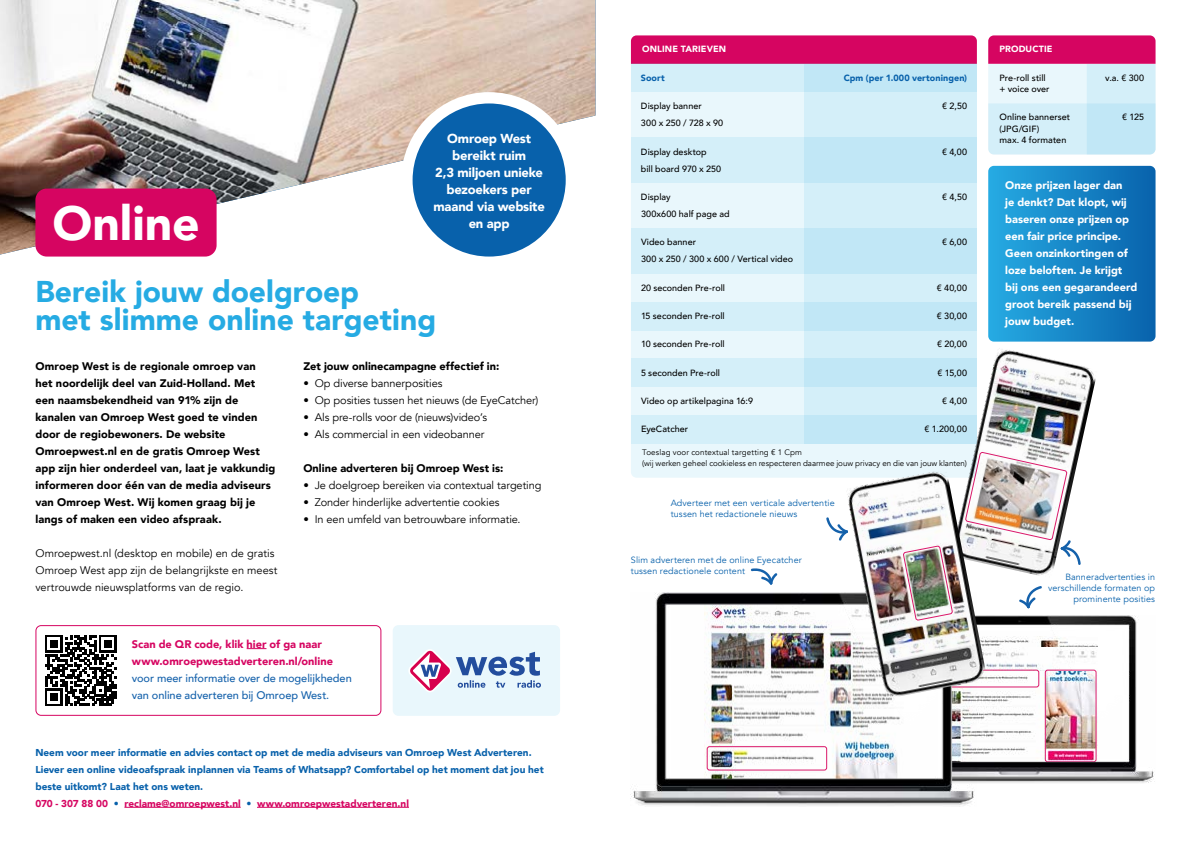
<style>
.page{position:relative;width:1191px;height:842px;background:#fff}
.page>*{position:absolute;margin:0;border:0;box-sizing:border-box;transform-origin:0 0}
.t1{font:900 48px "Avenir";color:#fff}
.t2{font:900 30px/28.4px "Avenir";color:#26abe3}
.t3{font:900 13px/17px "Avenir";letter-spacing:-.015em;color:#fff;text-align:center}
.t4{font:900 11px/17px "Avenir";letter-spacing:.005em;color:#000}
.t5{font:11px/17px "Avenir";letter-spacing:-.005em;color:#000}
.t6{font:900 11px/17px "Avenir";color:#fff}
.t7{font:500 11px/17px "Avenir";letter-spacing:-.005em;color:#1461ab}
.t8{font:900 11px/17px "Avenir";color:#d60561}
.t9{font:900 10px/17px "Avenir";letter-spacing:.005em;color:#0861ab}
.t10{font:500 9px/11.3px "Avenir";letter-spacing:.005em;color:#000}
.t11{font:9px/11.3px "Avenir";letter-spacing:.01em;color:#0861ab}
.t12{font:900 9px "Avenir";letter-spacing:.01em;color:#0861ab}
.t13{font:900 9px "Avenir";letter-spacing:.01em;color:#fff}
.t14{font:8px/11.3px "Avenir";color:#000}
.s1{color:#d60561}
</style>
<div class="page">
<svg style="left:45px;top:635px;width:71px;height:71px"></svg>
<div style="left:988px;top:166px;width:167px;height:176px;background:linear-gradient(to right,#26abe3,#0862ac);border-radius:6px"></div>
<img style="left:977px;top:348px;width:119px;height:228px">
<img style="left:0;top:0;width:595px;height:255px">
<div style="left:401px;top:92px;width:176px;height:176px;background:#fff;border-radius:50%"></div>
<div style="left:412px;top:103px;width:154px;height:154px;background:#0861ab;border-radius:50%"></div>
<div style="left:35px;top:189px;width:182px;height:68px;background:#d60561;border-radius:11px"></div>
<svg style="left:631px;top:35px;width:346px;height:29px;background:#d60a64"></svg>
<div style="left:631px;top:92px;width:346px;height:386px;background:#e9f7fc"></div>
<div style="left:631px;top:64px;width:346px;height:28px;background:#d4eff9"></div>
<div style="left:631px;top:137px;width:346px;height:46px;background:#d4eff9"></div>
<div style="left:631px;top:228px;width:346px;height:46px;background:#d4eff9"></div>
<div style="left:631px;top:302px;width:346px;height:28px;background:#d4eff9"></div>
<div style="left:631px;top:359px;width:346px;height:28px;background:#d4eff9"></div>
<svg style="left:804px;top:64px;width:173px;height:351px;background:#caeaf7"></svg>
<div style="left:631px;top:415px;width:346px;height:29px;background:#caebf7"></div>
<svg style="left:988px;top:35px;width:167px;height:119px;background:#d5b7d5"></svg>
<img style="left:977px;top:615px;width:178px;height:168px">
<img style="left:631px;top:592px;width:346px;height:214px">
<div style="left:35px;top:625px;width:346px;height:91px;border:1px solid #d60561;border-radius:5px"></div>
<svg style="left:247px;top:648px;width:19px;height:1px"></svg>
<hr style="left:124px;top:807px;width:117px;height:1px;background:#d60561">
<hr style="left:257px;top:807px;width:152px;height:1px;background:#d60561">
<div style="left:393px;top:625px;width:167px;height:91px;background:#e9f7fc;border-radius:6px"></div>
<svg style="left:408px;top:649px;width:133px;height:43px"></svg>
<svg style="left:1019px;top:586px;width:23px;height:23px"></svg>
<svg style="left:826px;top:517px;width:19px;height:24px"></svg>
<svg style="left:751px;top:568px;width:26px;height:17px"></svg>
<div style="left:706px;top:746px;width:121px;height:24px;border:1px solid #da186a;border-radius:2px"></div>
<img style="left:964px;top:451px;width:116px;height:114px">
<img style="left:845px;top:469px;width:142px;height:230px">
<img style="left:903px;top:546px;width:49px;height:75px">
<h1 class="t1" style="left:52px;top:182px;width:149px">Online</h1>
<p class="t3" style="left:433px;top:130px;width:113px">Omroep West bereikt ruim<br>2,3 miljoen unieke bezoekers per maand via website</p>
<p class="t3" style="left:468px;top:215px;width:42px">en app</p>
<h2 class="t2" style="left:35px;top:276px;width:402px">Bereik jouw doelgroep<br>met slimme online targeting</h2>
<p class="t4" style="left:35px;top:357px;width:241px">Omroep West is de regionale omroep van het noordelijk deel van Zuid-Holland. Met een naamsbekendheid van 91% zijn de kanalen van Omroep West goed te vinden door de regiobewoners. De website Omroepwest.nl en de gratis Omroep West app zijn hier onderdeel van, laat je vakkundig informeren door één van de media adviseurs van Omroep West. Wij komen graag bij je langs of maken een video afspraak.</p>
<p class="t5" style="left:35px;top:545px;width:243px">Omroepwest.nl (desktop en mobile) en de gratis<br>Omroep West app zijn de belangrijkste en meest vertrouwde nieuwsplatforms van de regio.</p>
<p class="t4" style="left:303px;top:357px;width:197px">Zet jouw onlinecampagne effectief in:</p>
<p class="t5" style="left:303px;top:375px;width:140px">• Op diverse bannerposities</p>
<p class="t5" style="left:303px;top:392px;width:236px">• Op posities tussen het nieuws (de EyeCatcher)</p>
<p class="t5" style="left:303px;top:409px;width:185px">• Als pre-rolls voor de (nieuws)video’s</p>
<p class="t5" style="left:303px;top:426px;width:182px">• Als commercial in een videobanner</p>
<p class="t4" style="left:303px;top:459px;width:201px">Online adverteren bij Omroep West is:</p>
<p class="t5" style="left:303px;top:477px;width:239px">• Je doelgroep bereiken via contextual targeting</p>
<p class="t5" style="left:303px;top:494px;width:197px">• Zonder hinderlijke advertentie cookies</p>
<p class="t5" style="left:303px;top:511px;width:219px">• In een umfeld van betrouwbare informatie.</p>
<p class="t8" style="left:132px;top:635px;width:203px">Scan de QR code, klik hier of ga naar www.omroepwestadverteren.nl/online</p>
<p class="t7" style="left:132px;top:669px;width:221px">voor meer informatie over de mogelijkheden van online adverteren bij Omroep West.</p>
<p class="t9" style="left:35px;top:743px;width:510px">Neem voor meer informatie en advies contact op met de media adviseurs van Omroep West Adverteren.<br>Liever een online videoafspraak inplannen via Teams of Whatsapp? Comfortabel op het moment dat jou het beste uitkomt? Laat het ons weten.<br><span class="s1">070 - 307 88 00</span> • <span class="s1">reclame@omroepwest.nl</span> • <span class="s1">www.omroepwestadverteren.nl</span></p>
<p class="t13" style="left:642px;top:42px;width:85px">ONLINE TARIEVEN</p>
<p class="t12" style="left:641px;top:70px;width:25px">Soort</p>
<p class="t12" style="left:843px;top:70px;width:125px">Cpm (per 1.000 vertoningen)</p>
<p class="t10" style="left:641px;top:100px;width:62px">Display banner</p>
<p class="t10" style="left:942px;top:100px;width:26px">€ 2,50</p>
<p class="t10" style="left:641px;top:117px;width:84px">300 x 250 / 728 x 90</p>
<p class="t10" style="left:641px;top:145px;width:67px">Display desktop</p>
<p class="t10" style="left:942px;top:145px;width:27px">€ 4,00</p>
<p class="t10" style="left:641px;top:162px;width:82px">bill board 970 x 250</p>
<p class="t10" style="left:641px;top:191px;width:31px">Display</p>
<p class="t10" style="left:942px;top:191px;width:27px">€ 4,50</p>
<p class="t10" style="left:641px;top:208px;width:90px">300x600 half page ad</p>
<p class="t10" style="left:641px;top:236px;width:57px">Video banner</p>
<p class="t10" style="left:942px;top:236px;width:27px">€ 6,00</p>
<p class="t10" style="left:641px;top:253px;width:154px">300 x 250 / 300 x 600 / Vertical video</p>
<p class="t10" style="left:641px;top:281px;width:86px">20 seconden Pre-roll</p>
<p class="t10" style="left:937px;top:281px;width:32px">€ 40,00</p>
<p class="t10" style="left:641px;top:310px;width:85px">15 seconden Pre-roll</p>
<p class="t10" style="left:937px;top:310px;width:32px">€ 30,00</p>
<p class="t10" style="left:641px;top:338px;width:85px">10 seconden Pre-roll</p>
<p class="t10" style="left:937px;top:338px;width:32px">€ 20,00</p>
<p class="t10" style="left:641px;top:366px;width:81px">5 seconden Pre-roll</p>
<p class="t10" style="left:937px;top:366px;width:31px">€ 15,00</p>
<p class="t10" style="left:641px;top:395px;width:113px">Video op artikelpagina 16:9</p>
<p class="t10" style="left:942px;top:395px;width:27px">€ 4,00</p>
<p class="t10" style="left:641px;top:423px;width:49px">EyeCatcher</p>
<p class="t10" style="left:924px;top:423px;width:44px">€ 1.200,00</p>
<p class="t14" style="left:642px;top:447px;width:326px">Toeslag voor contextual targetting € 1 Cpm<br>(wij werken geheel cookieless en respecteren daarmee jouw privacy en die van jouw klanten)</p>
<p class="t11" style="left:670px;top:497px;width:165px">Adverteer met een verticale advertentie tussen het redactionele nieuws</p>
<p class="t11" style="left:631px;top:554px;width:172px">Slim adverteren met de online Eyecatcher tussen redactionele content</p>
<p class="t13" style="left:999px;top:42px;width:54px">PRODUCTIE</p>
<p class="t10" style="left:999px;top:72px;width:48px">Pre-roll still</p>
<p class="t10" style="left:1105px;top:72px;width:40px">v.a. € 300</p>
<p class="t10" style="left:999px;top:83px;width:51px">+ voice over</p>
<p class="t10" style="left:999px;top:111px;width:72px">Online bannerset</p>
<p class="t10" style="left:1122px;top:111px;width:23px">€ 125</p>
<p class="t10" style="left:999px;top:123px;width:68px">(JPG/GIF)<br>max. 4 formaten</p>
<p class="t6" style="left:1005px;top:176px;width:134px">Onze prijzen lager dan<br>je denkt? Dat klopt, wij baseren onze prijzen op een fair price principe.<br>Geen onzinkortingen of loze beloften. Je krijgt bij ons een gegarandeerd groot bereik passend bij jouw budget.</p>
<p class="t11" style="left:1048px;top:571px;width:108px;text-align:right">Banneradvertenties in verschillende formaten op prominente posities</p>
</div>
